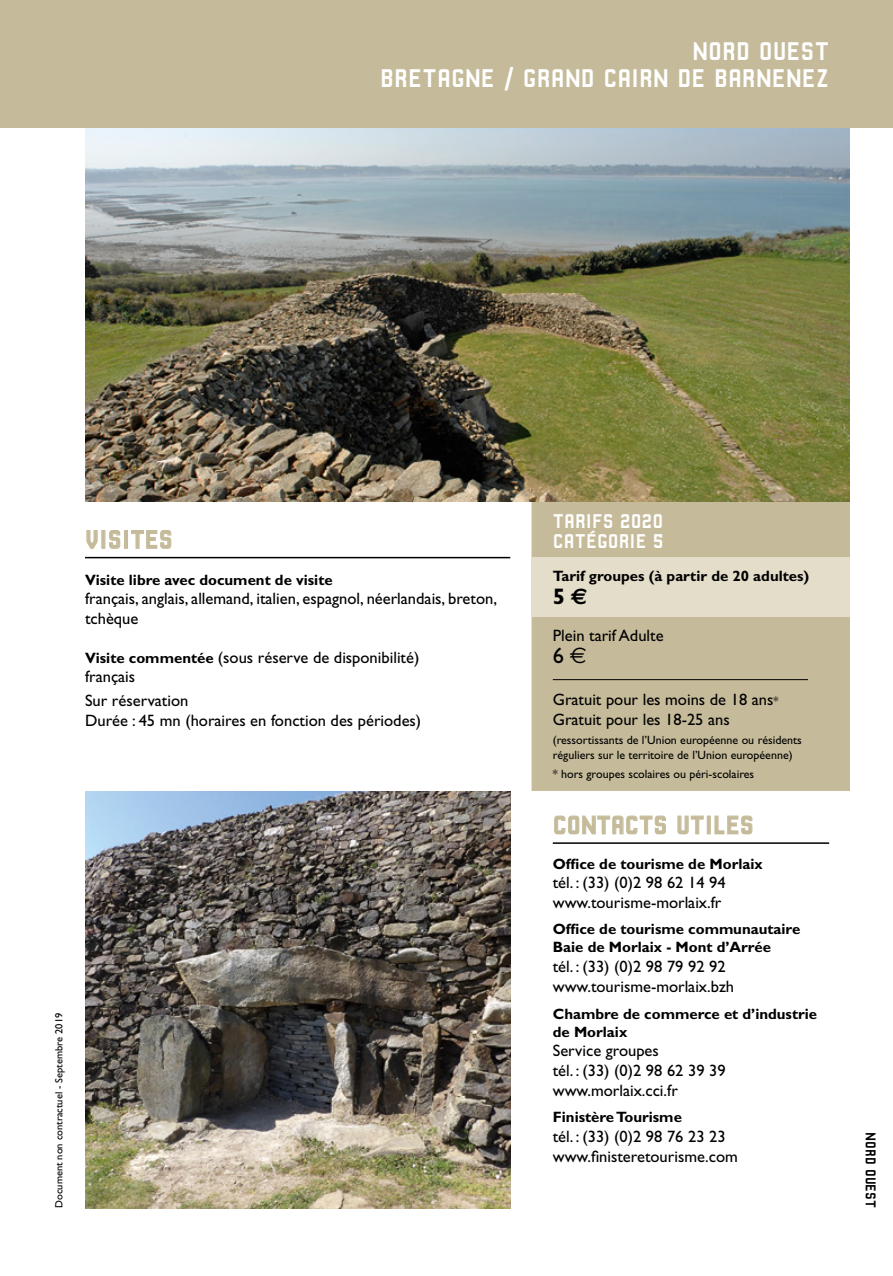
<style>
.page{position:relative;width:893px;height:1276px;background:#fff}
.page>*{position:absolute;margin:0;border:0;box-sizing:border-box;transform-origin:0 0}
.monuments_bandeau_20{font:27px/27px "Robust CMN";color:#fff;text-align:right}
.sous-titre_2016{font:27px "Robust CMN";color:#c5bb9a}
.prix_2016{font:700 22.5px "Gill Sans";color:#000}
.prix_2016-2{font:22.5px "Gill Sans";color:#000}
.titre_tableau{font:21px/19.5px "Robust CMN";color:#fff}
.sur_reservation_espa{font:16.5px/19.5px "Gill Sans";color:#000}
.intertitre_2016{font:16.5px/19.8px "Gill Sans";color:#000}
.intertitre_2016-2{font:700 15px/18px "Gill Sans";color:#000}
.t1{font:15px "Robust CMN";color:#000}
.info_tarif_2016{font:12px/15px "Gill Sans";color:#000}
.t2{font:10.5px "Gill Sans";color:#000}
.s1{font-weight:700;font-size:15px}
.s2{font-family:"Euro Sans"}
.s3{font-size:12px}
</style>
<div class="page">
<img style="left:85px;top:792px;width:425px;height:416px">
<hr style="left:85px;top:557px;width:425px;height:1px;background:#000">
<svg style="left:86px;top:530px;width:12px;height:19px"></svg>
<div style="left:101px;top:530px;width:4px;height:19px;border:1px solid #c5bb9a"></div>
<svg style="left:109px;top:530px;width:12px;height:19px"></svg>
<div style="left:124px;top:530px;width:4px;height:19px;border:1px solid #c5bb9a"></div>
<svg style="left:131px;top:530px;width:41px;height:19px"></svg>
<div style="left:531px;top:502px;width:319px;height:289px;background:#c5bb9a"></div>
<div style="left:531px;top:557px;width:341px;height:59px;background:#e3ddca"></div>
<hr style="left:553px;top:679px;width:255px;height:1px;background:#000">
<hr style="left:553px;top:842px;width:276px;height:2px;background:#000">
<svg style="left:554px;top:815px;width:112px;height:20px"></svg>
<svg style="left:677px;top:815px;width:27px;height:20px"></svg>
<div style="left:707px;top:815px;width:4px;height:19px;border:1px solid #c5bb9a"></div>
<svg style="left:714px;top:815px;width:39px;height:20px"></svg>
<img style="left:85px;top:128px;width:765px;height:374px">
<div style="left:850px;top:0;width:43px;height:1276px;background:#fff"></div>
<div style="left:0;top:0;width:893px;height:128px;background:#c5bb9a"></div>
<p class="monuments_bandeau_20" style="left:380px;top:37px;width:450px">NORD OUEST<br>BRETAGNE / GRAND CAIRN DE BARNENEZ</p>
<p class="sous-titre_2016" style="left:85px;top:524px;width:89px">VISITES</p>
<p class="intertitre_2016-2" style="left:85px;top:571px;width:249px">Visite libre avec document de visite</p>
<p class="sur_reservation_espa" style="left:85px;top:589px;width:413px">français, anglais, allemand, italien, espagnol, néerlandais, breton, tchèque</p>
<p class="sur_reservation_espa" style="left:85px;top:647px;width:336px"><span class="s1">Visite commentée</span> (sous réserve de disponibilité) français</p>
<p class="sur_reservation_espa" style="left:85px;top:691px;width:338px">Sur réservation<br>Durée : 45 mn (horaires en fonction des périodes)</p>
<p class="t2" style="left:53px;top:1208px;width:197px;rotate:-90deg">Document non contractuel - Septembre 2019</p>
<p class="titre_tableau" style="left:553px;top:511px;width:112px">TARIFS 2020<br>CATÉGORIE 5</p>
<p class="intertitre_2016-2" style="left:553px;top:567px;width:258px">Tarif groupes (à partir de 20 adultes)</p>
<p class="prix_2016" style="left:553px;top:583px;width:36px">5<span class="s2">€</span></p>
<p class="sur_reservation_espa" style="left:553px;top:625px;width:112px">Plein tarif Adulte</p>
<p class="prix_2016-2" style="left:553px;top:642px;width:35px">6 <span class="s2">€</span></p>
<p class="sur_reservation_espa" style="left:553px;top:690px;width:227px">Gratuit pour les moins de 18 ans<span class="s3">*</span></p>
<p class="sur_reservation_espa" style="left:553px;top:709px;width:178px">Gratuit pour les 18-25 ans</p>
<p class="info_tarif_2016" style="left:553px;top:732px;width:251px">(ressortissants de l’Union européenne ou résidents réguliers sur le territoire de l’Union européenne)</p>
<p class="info_tarif_2016" style="left:553px;top:766px;width:203px">* hors groupes scolaires ou péri-scolaires</p>
<p class="sous-titre_2016" style="left:553px;top:810px;width:202px">CONTACTS UTILES</p>
<p class="intertitre_2016-2" style="left:553px;top:855px;width:211px">Office de tourisme de Morlaix</p>
<p class="sur_reservation_espa" style="left:553px;top:873px;width:174px">tél. : (33) (0)2 98 62 14 94 www.tourisme-morlaix.fr</p>
<p class="intertitre_2016-2" style="left:553px;top:920px;width:249px">Office de tourisme communautaire<br>Baie de Morlaix - Mont d’Arrée</p>
<p class="intertitre_2016" style="left:553px;top:957px;width:183px">tél. : (33) (0)2 98 79 92 92 www.tourisme-morlaix.bzh</p>
<p class="intertitre_2016-2" style="left:553px;top:1004px;width:266px">Chambre de commerce et d’industrie de Morlaix</p>
<p class="intertitre_2016" style="left:553px;top:1041px;width:174px">Service groupes<br>tél. : (33) (0)2 98 62 39 39 www.morlaix.cci.fr</p>
<p class="intertitre_2016-2" style="left:553px;top:1108px;width:131px">Finistère Tourisme</p>
<p class="intertitre_2016" style="left:553px;top:1127px;width:187px">tél. : (33) (0)2 98 76 23 23 www.finisteretourisme.com</p>
<p class="t1" style="left:879px;top:1132px;width:77px;rotate:90deg">NORD OUEST</p>
</div>
